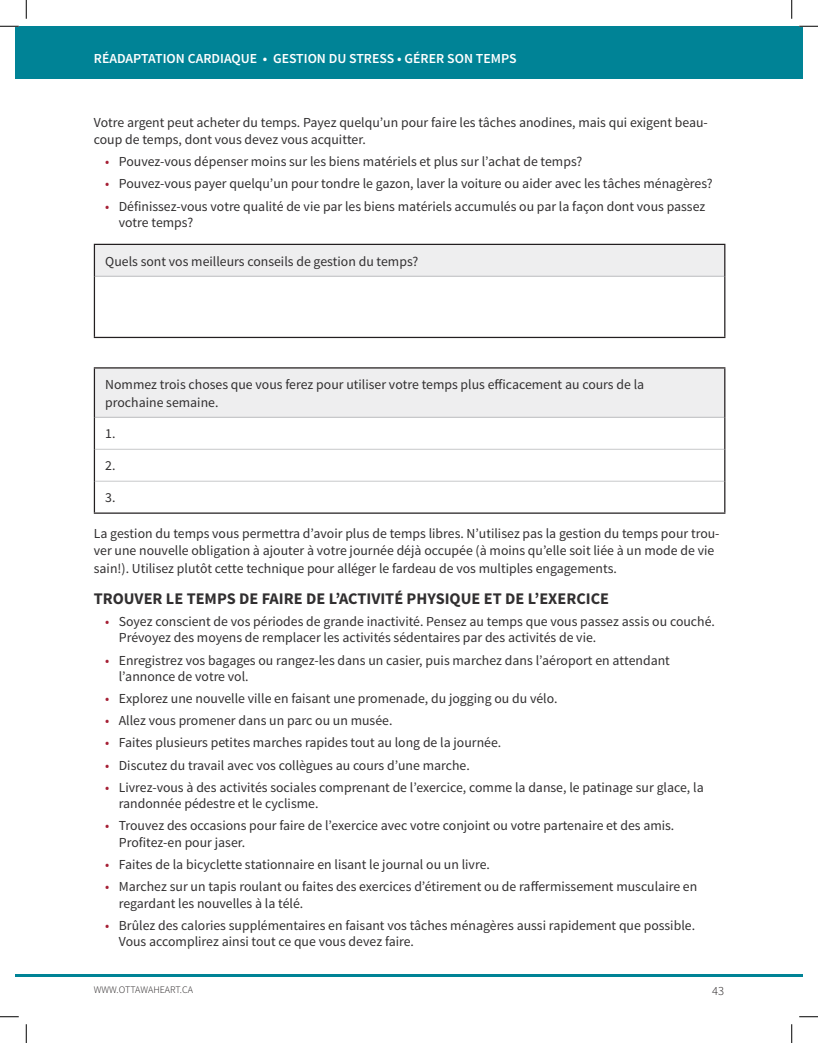
<style>
.page{position:relative;width:818px;height:1043px;background:#fff}
.page>*{position:absolute;margin:0;border:0;box-sizing:border-box;transform-origin:0 0}
.t1{font:700 16.25px "Source Sans Pro";color:#312f30}
.Body{font:13.75px/16.5px "Source Sans Pro";color:#312f30}
.t2{font:600 13.75px "Source Sans Pro";color:#fff}
.t3{font:300 12.5px "Source Sans Pro";color:#231f20}
.t4{font:300 10px "Source Sans Pro";color:#231f20}
.s1{color:#a62035}
</style>
<div class="page">
<div style="left:15px;top:26px;width:787px;height:53px;background:#008396"></div>
<hr style="left:15px;top:973px;width:787px;height:3px;background:#008396">
<div style="left:94px;top:244px;width:630px;height:32px;background:#eeeeef"></div>
<hr style="left:95px;top:276px;width:629px;height:1px;background:#c7c8ca">
<hr style="left:94px;top:276px;width:1px;height:61px;background:#231f20">
<hr style="left:724px;top:276px;width:1px;height:61px;background:#231f20">
<hr style="left:94px;top:337px;width:631px;height:1px;background:#231f20">
<hr style="left:94px;top:244px;width:631px;height:1px;background:#231f20">
<hr style="left:94px;top:245px;width:1px;height:31px;background:#231f20">
<hr style="left:724px;top:245px;width:1px;height:31px;background:#231f20">
<div style="left:94px;top:368px;width:630px;height:49px;background:#eeeeef"></div>
<hr style="left:95px;top:417px;width:629px;height:1px;background:#c7c8ca">
<hr style="left:94px;top:417px;width:1px;height:32px;background:#231f20">
<hr style="left:724px;top:417px;width:1px;height:32px;background:#231f20">
<hr style="left:94px;top:449px;width:1px;height:32px;background:#231f20">
<hr style="left:724px;top:449px;width:1px;height:32px;background:#231f20">
<hr style="left:94px;top:481px;width:1px;height:31px;background:#231f20">
<hr style="left:724px;top:481px;width:1px;height:31px;background:#231f20">
<hr style="left:94px;top:512px;width:631px;height:2px;background:#231f20">
<hr style="left:95px;top:449px;width:629px;height:1px;background:#c7c8ca">
<hr style="left:95px;top:481px;width:629px;height:1px;background:#c7c8ca">
<hr style="left:94px;top:367px;width:631px;height:1px;background:#231f20">
<hr style="left:94px;top:368px;width:1px;height:49px;background:#231f20">
<hr style="left:724px;top:368px;width:1px;height:49px;background:#231f20">
<svg style="left:0;top:25px;width:19px;height:2px"></svg>
<svg style="left:799px;top:25px;width:19px;height:2px"></svg>
<svg style="left:0;top:1016px;width:19px;height:1px"></svg>
<svg style="left:799px;top:1016px;width:19px;height:1px"></svg>
<svg style="left:25px;top:0;width:2px;height:19px"></svg>
<svg style="left:25px;top:1024px;width:2px;height:18px"></svg>
<svg style="left:791px;top:0;width:1px;height:19px"></svg>
<svg style="left:791px;top:1024px;width:1px;height:18px"></svg>
<p class="t2" style="left:94px;top:50px;width:328px">RÉADAPTATION CARDIAQUE • GESTION DU STRESS • GÉRER</p>
<p class="t2" style="left:447px;top:50px;width:10px">SON</p>
<p class="t2" style="left:476px;top:50px;width:34px">TEMPS</p>
<p class="Body" style="left:94px;top:113px;width:615px;line-height:17.5px">Votre argent peut acheter du temps. Payez quelqu’un pour faire les tâches anodines, mais qui exigent beau&shy;coup de temps, dont vous devez vous acquitter.</p>
<p class="Body" style="left:105px;top:154px;width:479px"><span class="s1">•</span> Pouvez-vous dépenser moins sur les biens matériels et plus sur l’achat de temps?</p>
<p class="Body" style="left:105px;top:176px;width:609px"><span class="s1">•</span> Pouvez-vous payer quelqu’un pour tondre le gazon, laver la voiture ou aider avec les tâches ménagères?</p>
<p class="Body" style="left:119px;top:198px;width:588px;text-indent:-14px"><span class="s1">•</span> Définissez-vous votre qualité de vie par les biens matériels accumulés ou par la façon dont vous passez votre temps?</p>
<p class="Body" style="left:105px;top:253px;width:315px">Quels sont vos meilleurs conseils de gestion du temps?</p>
<p class="Body" style="left:105px;top:376px;width:540px;line-height:17.5px">Nommez trois choses que vous ferez pour utiliser votre temps plus efficacement au cours de la prochaine semaine.</p>
<p class="Body" style="left:105px;top:426px;width:12px">1.</p>
<p class="Body" style="left:105px;top:458px;width:12px">2.</p>
<p class="Body" style="left:105px;top:490px;width:12px">3.</p>
<p class="Body" style="left:94px;top:525px;width:627px;line-height:17.5px">La gestion du temps vous permettra d’avoir plus de temps libres. N’utilisez pas la gestion du temps pour trou&shy;ver une nouvelle obligation à ajouter à votre journée déjà occupée (à moins qu’elle soit liée à un mode de vie sain!). Utilisez plutôt cette technique pour alléger le fardeau de vos multiples engagements.</p>
<h2 class="t1" style="left:94px;top:588px;width:517px">TROUVER LE TEMPS DE FAIRE DE L’ACTIVITÉ PHYSIQUE ET DE L’EXERCICE</h2>
<p class="Body" style="left:119px;top:613px;width:597px;text-indent:-14px"><span class="s1">•</span> Soyez conscient de vos périodes de grande inactivité. Pensez au temps que vous passez assis ou couché.<br>Prévoyez des moyens de remplacer les activités sédentaires par des activités de vie.</p>
<p class="Body" style="left:119px;top:652px;width:552px;text-indent:-14px"><span class="s1">•</span> Enregistrez vos bagages ou rangez-les dans un casier, puis marchez dans l’aéroport en attendant l’annonce de votre vol.</p>
<p class="Body" style="left:105px;top:690px;width:454px"><span class="s1">•</span> Explorez une nouvelle ville en faisant une promenade, du jogging ou du vélo.</p>
<p class="Body" style="left:105px;top:712px;width:289px"><span class="s1">•</span> Allez vous promener dans un parc ou un musée.</p>
<p class="Body" style="left:105px;top:735px;width:397px"><span class="s1">•</span> Faites plusieurs petites marches rapides tout au long de la journée.</p>
<p class="Body" style="left:105px;top:757px;width:366px"><span class="s1">•</span> Discutez du travail avec vos collègues au cours d’une marche.</p>
<p class="Body" style="left:119px;top:779px;width:586px;text-indent:-14px"><span class="s1">•</span> Livrez-vous à des activités sociales comprenant de l’exercice, comme la danse, le patinage sur glace, la randonnée pédestre et le cyclisme.</p>
<p class="Body" style="left:119px;top:817px;width:557px;text-indent:-14px"><span class="s1">•</span> Trouvez des occasions pour faire de l’exercice avec votre conjoint ou votre partenaire et des amis.<br>Profitez-en pour jaser.</p>
<p class="Body" style="left:105px;top:856px;width:386px"><span class="s1">•</span> Faites de la bicyclette stationnaire en lisant le journal ou un livre.</p>
<p class="Body" style="left:119px;top:878px;width:580px;text-indent:-14px"><span class="s1">•</span> Marchez sur un tapis roulant ou faites des exercices d’étirement ou de raffermissement musculaire en regardant les nouvelles à la télé.</p>
<p class="Body" style="left:119px;top:917px;width:577px;text-indent:-14px"><span class="s1">•</span> Brûlez des calories supplémentaires en faisant vos tâches ménagères aussi rapidement que possible.<br>Vous accomplirez ainsi tout ce que vous devez faire.</p>
<p class="t4" style="left:94px;top:983px;width:101px">WWW.OTTAWAHEART.CA</p>
<p class="t3" style="left:712px;top:983px;width:13px">43</p>
</div>
